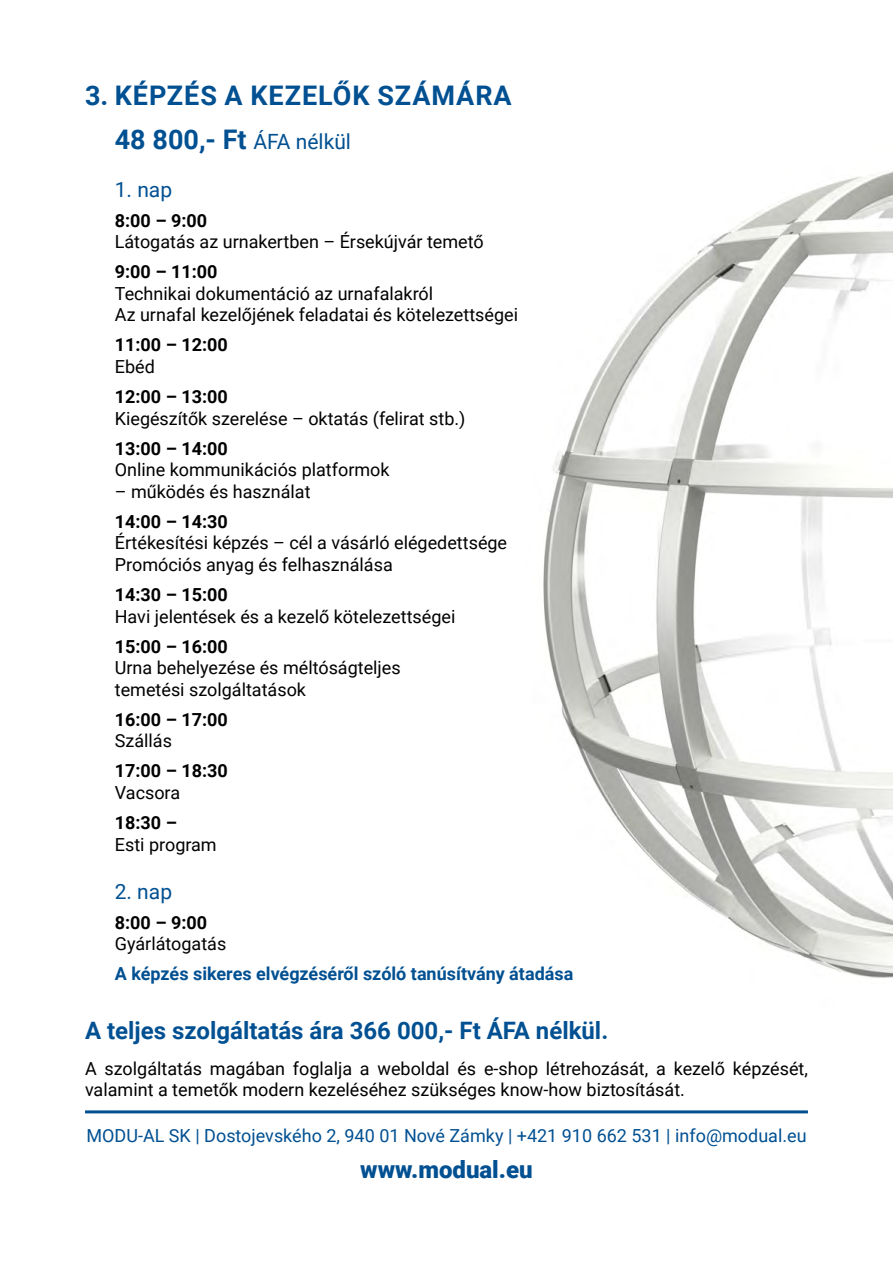
<style>
.page{position:relative;width:893px;height:1263px;background:#fff}
.page>*{position:absolute;margin:0;border:0;box-sizing:border-box;transform-origin:0 0}
.t1{font:700 27px/43.2px "Roboto";letter-spacing:.035em;color:#005092}
.t2{font:700 24px "Roboto";color:#005092}
.t3{font:900 24px "Roboto";color:#005092}
.t4{font:21px "Roboto";color:#005092}
.t5{font:18px/21.6px "Roboto";color:#000}
.t6{font:700 18px "Roboto";color:#000}
.t7{font:18px "Roboto";color:#005092}
.t8{font:700 18px "Roboto";color:#005092}
.s1{font-weight:400;font-size:21px}
</style>
<div class="page">
<img style="left:543px;top:171px;width:350px;height:807px">
<hr style="left:85px;top:1110px;width:723px;height:3px;background:#005092">
<h1 class="t1" style="left:115px;top:73px;width:398px;text-indent:-30px">3. KÉPZÉS A KEZELŐK SZÁMÁRA<br>48 800,- Ft <span class="s1">ÁFA nélkül</span></h1>
<p class="t4" style="left:115px;top:174px;width:59px">1. nap</p>
<p class="t6" style="left:115px;top:207px;width:94px">8:00 – 9:00</p>
<p class="t5" style="left:115px;top:230px;width:370px">Látogatás az urnakertben – Érsekújvár temető</p>
<p class="t6" style="left:115px;top:259px;width:104px">9:00 – 11:00</p>
<p class="t5" style="left:115px;top:282px;width:405px">Technikai dokumentáció az urnafalakról<br>Az urnafal kezelőjének feladatai és kötelezettségei</p>
<p class="t6" style="left:115px;top:332px;width:115px">11:00 – 12:00</p>
<p class="t5" style="left:115px;top:355px;width:42px">Ebéd</p>
<p class="t6" style="left:115px;top:384px;width:115px">12:00 – 13:00</p>
<p class="t5" style="left:115px;top:407px;width:352px">Kiegészítők szerelése – oktatás (felirat stb.)</p>
<p class="t6" style="left:115px;top:436px;width:115px">13:00 – 14:00</p>
<p class="t5" style="left:115px;top:458px;width:276px">Online kommunikációs platformok</p>
<p class="t5" style="left:115px;top:480px;width:197px">– működés és használat</p>
<p class="t6" style="left:115px;top:509px;width:115px">14:00 – 14:30</p>
<p class="t5" style="left:115px;top:531px;width:394px">Értékesítési képzés – cél a vásárló elégedettsége<br>Promóciós anyag és felhasználása</p>
<p class="t6" style="left:115px;top:582px;width:115px">14:30 – 15:00</p>
<p class="t5" style="left:115px;top:605px;width:342px">Havi jelentések és a kezelő kötelezettségei</p>
<p class="t6" style="left:115px;top:634px;width:115px">15:00 – 16:00</p>
<p class="t5" style="left:115px;top:656px;width:287px">Urna behelyezése és méltóságteljes temetési szolgáltatások</p>
<p class="t6" style="left:115px;top:707px;width:115px">16:00 – 17:00</p>
<p class="t5" style="left:115px;top:729px;width:59px">Szállás</p>
<p class="t6" style="left:115px;top:758px;width:115px">17:00 – 18:30</p>
<p class="t5" style="left:115px;top:781px;width:67px">Vacsora</p>
<p class="t6" style="left:115px;top:810px;width:64px">18:30 –</p>
<p class="t5" style="left:115px;top:833px;width:103px">Esti program</p>
<p class="t4" style="left:115px;top:876px;width:59px">2. nap</p>
<p class="t6" style="left:115px;top:909px;width:94px">8:00 – 9:00</p>
<p class="t5" style="left:115px;top:932px;width:113px">Gyárlátogatás</p>
<p class="t8" style="left:115px;top:961px;width:460px">A képzés sikeres elvégzéséről szóló tanúsítvány átadása</p>
<h2 class="t2" style="left:85px;top:1013px;width:525px">A teljes szolgáltatás ára 366 000,- Ft ÁFA nélkül.</h2>
<p class="t5" style="left:85px;top:1057px;width:724px;line-height:21px">A szolgáltatás magában foglalja a weboldal és e-shop létrehozását, a kezelő képzését, valamint a temetők modern kezeléséhez szükséges know-how biztosítását.</p>
<p class="t7" style="left:87px;top:1123px;width:722px">MODU-AL SK | Dostojevského 2, 940 01 Nové Zámky | +421 910 662 531 | info@modual.eu</p>
<h2 class="t3" style="left:360px;top:1152px;width:174px">www.modual.eu</h2>
</div>
